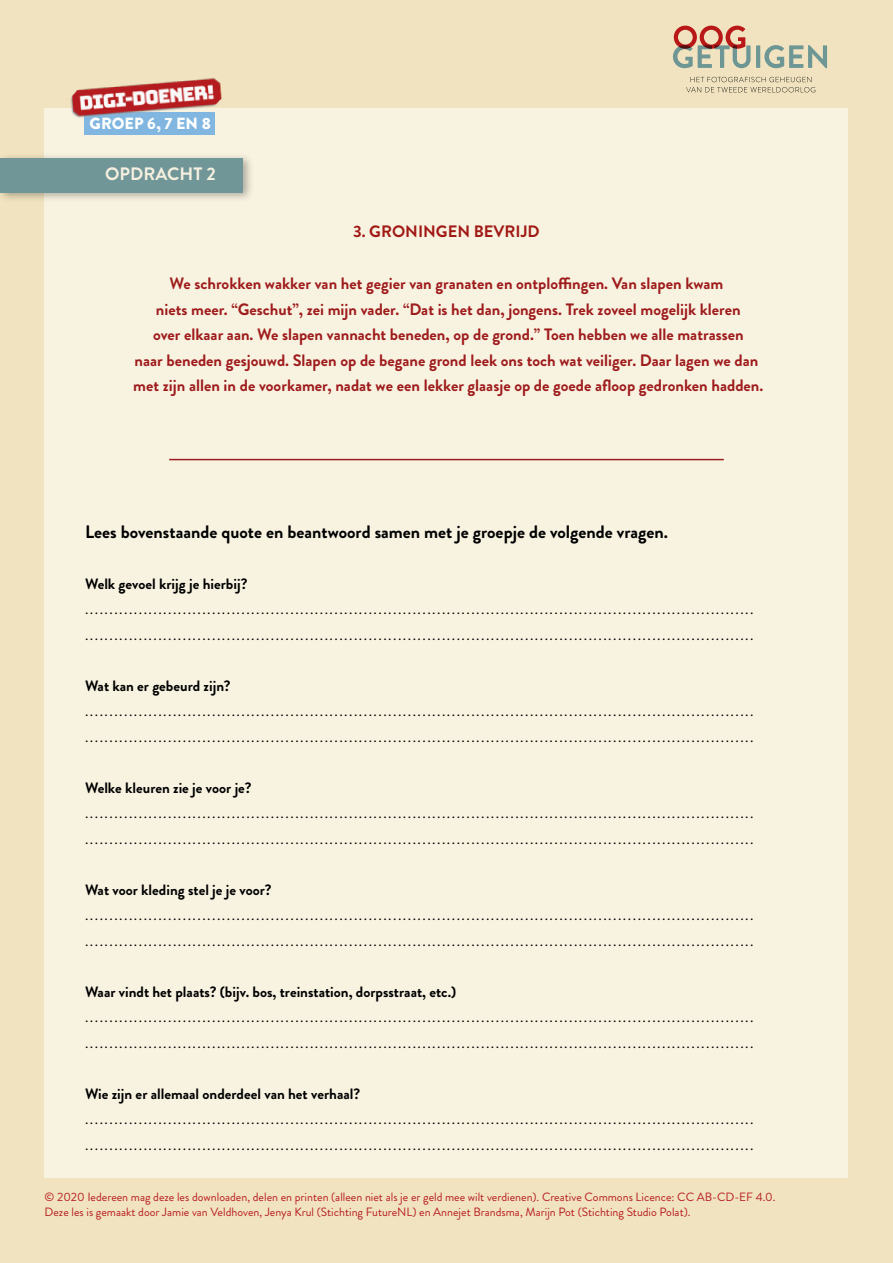
<style>
.page{position:relative;width:893px;height:1263px;background:#f1e3bf}
.page>*{position:absolute;margin:0;border:0;box-sizing:border-box;transform-origin:0 0}
.t1{font:700 18px "Brandon Grotesque";color:#000}
.t2{font:700 18px "Brandon Grotesque";color:#f5f0e0}
.t3{font:700 16.5px/25.5px "Brandon Grotesque";color:#9f1c1d;text-align:center}
.t4{font:700 16.5px "Brandon Grotesque";color:#a11915}
.t5{font:900 16.2px "Brandon Grotesque";letter-spacing:.005em;color:#fff}
.t6{font:15px/25.5px "Brandon Grotesque";color:#000}
.t7{font:700 15px "Brandon Grotesque";color:#000}
.t8{font:12px/14.4px "Brandon Grotesque";color:#b71c21}
</style>
<div class="page">
<div style="left:45px;top:109px;width:803px;height:1069px;background:#f8f3e1"></div>
<svg style="left:673px;top:26px;width:154px;height:42px"></svg>
<svg style="left:686px;top:77px;width:129px;height:15px"></svg>
<div style="left:85px;top:112px;width:130px;height:22px;background:#80b6df"></div>
<img style="left:60px;top:78px;width:166px;height:43px">
<div style="left:0;top:152px;width:255px;height:51px;background:#000;opacity:.3"></div>
<div style="left:0;top:159px;width:243px;height:34px;background:#719697"></div>
<hr style="left:169px;top:459px;width:555px;height:1px;background:#9e1e22">
<p class="t5" style="left:90px;top:112px;width:123px">GROEP 6, 7 EN 8</p>
<p class="t2" style="left:105px;top:161px;width:112px">OPDRACHT 2</p>
<p class="t4" style="left:353px;top:219px;width:188px">3. GRONINGEN BEVRIJD</p>
<p class="t3" style="left:133px;top:271px;width:632px">We schrokken wakker van het gegier van granaten en ontploffingen. Van slapen kwam<br>niets meer. “Geschut”, zei mijn vader. “Dat is het dan, jongens. Trek zoveel mogelijk kleren<br>over elkaar aan. We slapen vannacht beneden, op de grond.” Toen hebben we alle matrassen<br>naar beneden gesjouwd. Slapen op de begane grond leek ons toch wat veiliger. Daar lagen we dan met zijn allen in de voorkamer, nadat we een lekker glaasje op de goede afloop gedronken hadden.</p>
<p class="t1" style="left:85px;top:519px;width:585px">Lees bovenstaande quote en beantwoord samen met je groepje de volgende vragen.</p>
<p class="t7" style="left:85px;top:573px;width:164px">Welk gevoel krijg je hierbij?</p>
<p class="t6" style="left:85px;top:597px;width:670px">......................................................................................................................................... .........................................................................................................................................</p>
<p class="t7" style="left:85px;top:675px;width:147px">Wat kan er gebeurd zijn?</p>
<p class="t6" style="left:85px;top:699px;width:670px">......................................................................................................................................... .........................................................................................................................................</p>
<p class="t7" style="left:85px;top:777px;width:168px">Welke kleuren zie je voor je?</p>
<p class="t6" style="left:85px;top:801px;width:670px">......................................................................................................................................... .........................................................................................................................................</p>
<p class="t7" style="left:85px;top:879px;width:188px">Wat voor kleding stel je je voor?</p>
<p class="t6" style="left:85px;top:903px;width:670px">......................................................................................................................................... .........................................................................................................................................</p>
<p class="t7" style="left:85px;top:981px;width:373px">Waar vindt het plaats? (bijv. bos, treinstation, dorpsstraat, etc.)</p>
<p class="t6" style="left:85px;top:1005px;width:670px">......................................................................................................................................... .........................................................................................................................................</p>
<p class="t7" style="left:85px;top:1083px;width:277px">Wie zijn er allemaal onderdeel van het verhaal?</p>
<p class="t6" style="left:85px;top:1107px;width:670px">......................................................................................................................................... .........................................................................................................................................</p>
<p class="t8" style="left:45px;top:1190px;width:732px">© 2020 Iedereen mag deze les downloaden, delen en printen (alleen niet als je er geld mee wilt verdienen). Creative Commons Licence: CC AB-CD-EF 4.0.<br>Deze les is gemaakt door Jamie van Veldhoven, Jenya Krul (Stichting FutureNL) en Annejet Brandsma, Marijn Pot (Stichting Studio Polat).</p>
</div>
